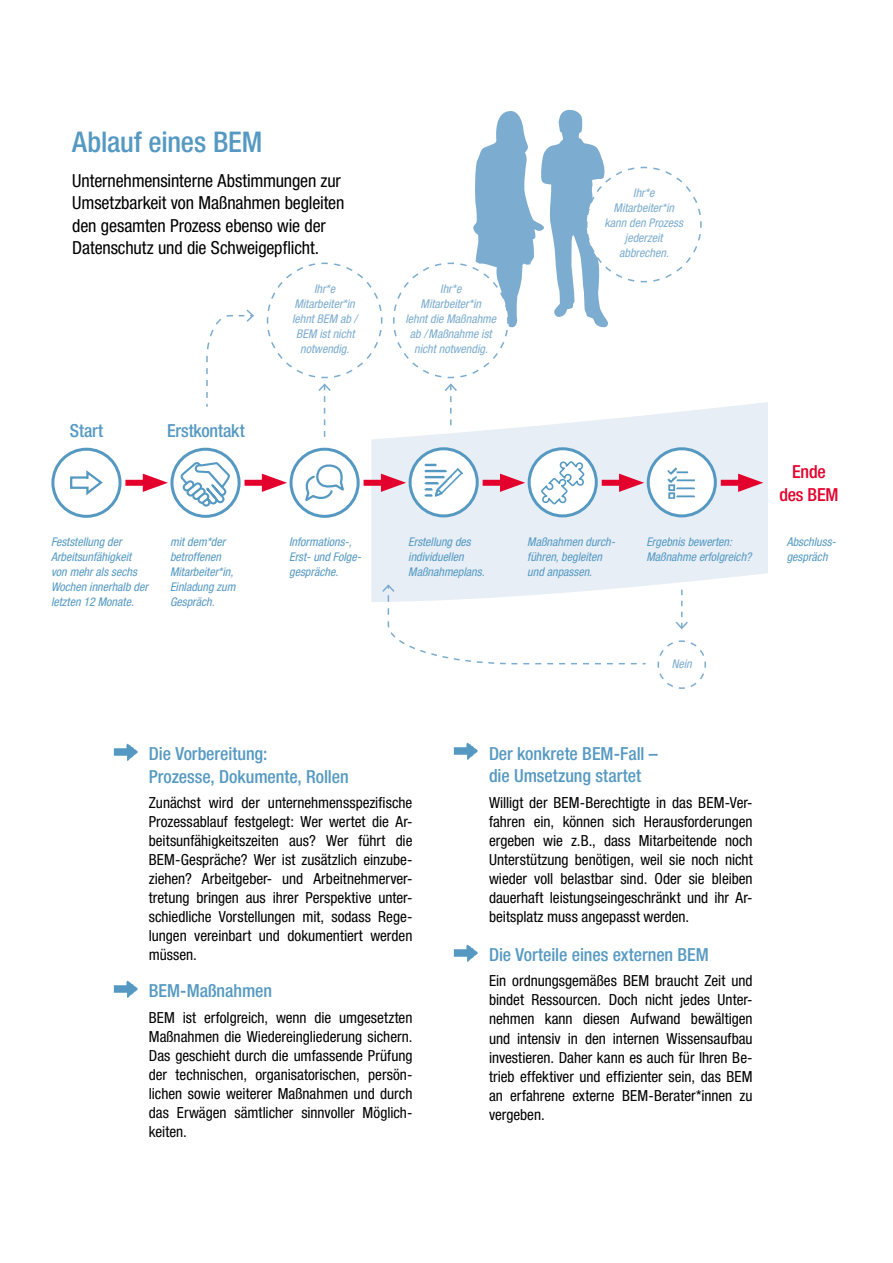
<style>
.page{position:relative;width:893px;height:1263px;background:#fff}
.page>*{position:absolute;margin:0;border:0;box-sizing:border-box;transform-origin:0 0}
.t1{font:500 condensed 28.5px "Bfz";letter-spacing:-.005em;color:#5599c2}
.t2{font:500 condensed 18px/22.5px "Bfz";letter-spacing:-.005em;color:#5599c2}
.t3{font:condensed 18px/22.5px "Bfz";letter-spacing:-.01em;color:#000}
.t4{font:500 condensed 18px/22.5px "Bfz";letter-spacing:-.015em;color:#e4002c;text-align:center}
.t5{font:condensed 15.3px/19px "Bfz";letter-spacing:-.005em;color:#000;text-align:justify}
.t6{font:italic condensed 12px/15px "Helvetica Neue LT Pro";color:#5599c2}
.t7{font:italic condensed 12px/15px "Helvetica Neue LT Pro";color:#7caccf;text-align:center}
</style>
<div class="page">
<svg style="left:371px;top:402px;width:397px;height:200px;background:#e7eef6"></svg>
<div style="left:51px;top:448px;width:71px;height:70px;border:3px solid #5599c2;border-radius:50%"></div>
<svg style="left:70px;top:470px;width:33px;height:26px"></svg>
<svg style="left:291px;top:449px;width:67px;height:67px"></svg>
<div style="left:290px;top:448px;width:70px;height:70px;border:3px solid #5599c2;border-radius:50%"></div>
<svg style="left:302px;top:464px;width:44px;height:41px"></svg>
<div style="left:125px;top:480px;width:28px;height:6px;background:#e4002c"></div>
<svg style="left:143px;top:474px;width:25px;height:18px"></svg>
<div style="left:244px;top:480px;width:28px;height:6px;background:#e4002c"></div>
<svg style="left:262px;top:474px;width:25px;height:18px"></svg>
<svg style="left:529px;top:449px;width:67px;height:67px"></svg>
<div style="left:528px;top:447px;width:70px;height:70px;border:3px solid #5599c2;border-radius:50%"></div>
<div style="left:648px;top:449px;width:67px;height:67px;background:#fff;border-radius:50%"></div>
<div style="left:647px;top:447px;width:70px;height:70px;border:3px solid #5599c2;border-radius:50%"></div>
<img style="left:667px;top:467px;width:28px;height:32px">
<svg style="left:172px;top:449px;width:67px;height:67px"></svg>
<div style="left:170px;top:448px;width:71px;height:70px;border:3px solid #5599c2;border-radius:50%"></div>
<div style="left:410px;top:449px;width:67px;height:67px;background:#fff;border-radius:50%"></div>
<div style="left:409px;top:447px;width:70px;height:70px;border:3px solid #5599c2;border-radius:50%"></div>
<img style="left:424px;top:463px;width:39px;height:34px">
<div style="left:364px;top:480px;width:27px;height:6px;background:#e4002c"></div>
<svg style="left:381px;top:474px;width:25px;height:18px"></svg>
<div style="left:483px;top:480px;width:27px;height:6px;background:#e4002c"></div>
<svg style="left:500px;top:474px;width:25px;height:18px"></svg>
<div style="left:602px;top:480px;width:27px;height:6px;background:#e4002c"></div>
<svg style="left:619px;top:474px;width:25px;height:18px"></svg>
<div style="left:721px;top:480px;width:27px;height:6px;background:#e4002c"></div>
<svg style="left:738px;top:474px;width:25px;height:18px"></svg>
<svg style="left:657px;top:640px;width:49px;height:49px"></svg>
<svg style="left:381px;top:583px;width:266px;height:82px"></svg>
<svg style="left:674px;top:590px;width:15px;height:40px"></svg>
<svg style="left:266px;top:262px;width:117px;height:175px"></svg>
<svg style="left:206px;top:309px;width:48px;height:98px"></svg>
<img style="left:113px;top:743px;width:25px;height:18px">
<img style="left:453px;top:742px;width:25px;height:18px">
<img style="left:453px;top:944px;width:25px;height:18px">
<img style="left:113px;top:980px;width:25px;height:18px">
<svg style="left:178px;top:453px;width:54px;height:59px"></svg>
<svg style="left:392px;top:109px;width:310px;height:316px"></svg>
<svg style="left:540px;top:458px;width:46px;height:49px"></svg>
<h1 class="t1" style="left:72px;top:125px;width:192px">Ablauf eines BEM</h1>
<p class="t3" style="left:72px;top:169px;width:274px">Unternehmensinterne Abstimmungen zur Umsetzbarkeit von Maßnahmen begleiten den gesamten Prozess ebenso wie der Datenschutz und die Schweigepflicht.</p>
<p class="t2" style="left:70px;top:419px;width:35px">Start</p>
<p class="t2" style="left:167px;top:419px;width:79px">Erstkontakt</p>
<p class="t7" style="left:292px;top:281px;width:67px">Ihr*e<br>Mitarbeiter*in lehnt BEM ab /<br>BEM ist nicht notwendig.</p>
<p class="t7" style="left:405px;top:281px;width:92px">Ihr*e<br>Mitarbeiter*in<br>lehnt die Maßnahme ab /Maßnahme ist nicht notwendig.</p>
<p class="t7" style="left:605px;top:185px;width:80px">Ihr*e<br>Mitarbeiter*in kann den Prozess jederzeit abbrechen.</p>
<p class="t4" style="left:779px;top:461px;width:61px">Ende des BEM</p>
<p class="t6" style="left:51px;top:534px;width:98px">Feststellung der<br>Arbeitsunfähigkeit von mehr als sechs<br>Wochen innerhalb der letzten 12 Monate.</p>
<p class="t6" style="left:289px;top:534px;width:73px">Informations-,<br>Erst- und Folge&shy;gespräche.</p>
<p class="t6" style="left:408px;top:534px;width:78px">Erstellung des individuellen<br>Maßnahmeplans.</p>
<p class="t6" style="left:527px;top:534px;width:89px">Maßnahmen durch&shy;führen, begleiten und anpassen.</p>
<p class="t6" style="left:646px;top:534px;width:107px">Ergebnis bewerten:<br>Maßnahme erfolgreich?</p>
<p class="t6" style="left:787px;top:534px;width:51px">Abschluss&shy;gespräch</p>
<p class="t6" style="left:170px;top:534px;width:67px">mit dem*der betroffenen<br>Mitarbeiter*in,<br>Einladung zum<br>Gespräch.</p>
<p class="t2" style="left:149px;top:742px;width:201px">Die Vorbereitung:<br>Prozesse, Dokumente, Rollen</p>
<p class="t5" style="left:149px;top:793px;width:265px">Zunächst wird der unternehmensspezifische Prozessablauf festgelegt: Wer wertet die Ar&shy;beitsunfähigkeitszeiten aus? Wer führt die BEM-Gespräche? Wer ist zusätzlich einzube&shy;ziehen? Arbeitgeber- und Arbeitnehmerver&shy;tretung bringen aus ihrer Perspektive unter&shy;schiedliche Vorstellungen mit, sodass Rege&shy;lungen vereinbart und dokumentiert werden müssen.</p>
<p class="t2" style="left:149px;top:979px;width:125px">BEM-Maßnahmen</p>
<p class="t5" style="left:149px;top:1008px;width:265px">BEM ist erfolgreich, wenn die umgesetzten Maßnahmen die Wiedereingliederung sichern.<br>Das geschieht durch die umfassende Prüfung der technischen, organisatorischen, persön&shy;lichen sowie weiterer Maßnahmen und durch das Erwägen sämtlicher sinnvoller Möglich&shy;keiten.</p>
<p class="t7" style="left:672px;top:656px;width:21px">Nein</p>
<p class="t2" style="left:489px;top:742px;width:170px">Der konkrete BEM-Fall – die Umsetzung startet</p>
<p class="t5" style="left:489px;top:792px;width:265px">Willigt der BEM-Berechtigte in das BEM-Ver&shy;fahren ein, können sich Herausforderungen ergeben wie z.B., dass Mitarbeitende noch Unterstützung benötigen, weil sie noch nicht wieder voll belastbar sind. Oder sie bleiben dauerhaft leistungseingeschränkt und ihr Ar&shy;beitsplatz muss angepasst werden.</p>
<p class="t2" style="left:489px;top:943px;width:221px">Die Vorteile eines externen BEM</p>
<p class="t5" style="left:489px;top:971px;width:265px">Ein ordnungsgemäßes BEM braucht Zeit und bindet Ressourcen. Doch nicht jedes Unter&shy;nehmen kann diesen Aufwand bewältigen und intensiv in den internen Wissensaufbau investieren. Daher kann es auch für Ihren Be&shy;trieb effektiver und effizienter sein, das BEM an erfahrene externe BEM-Berater*innen zu vergeben.</p>
</div>
